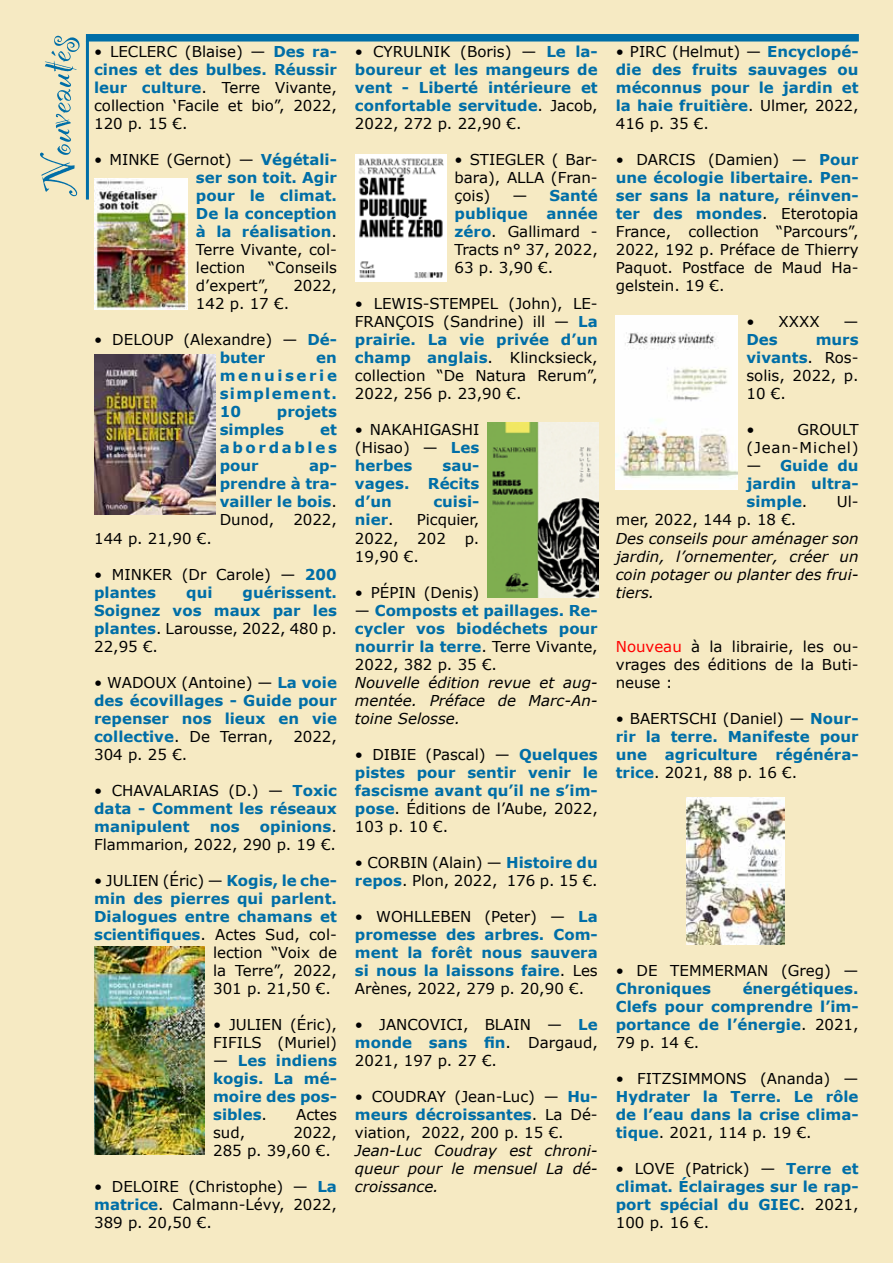
<style>
.page{position:relative;width:893px;height:1263px;background:#f6eac3}
.page>*{position:absolute;margin:0;border:0;box-sizing:border-box;transform-origin:0 0}
.t1{font:54px "Party Let Plain";color:#006ea7}
.t2{font:700 15px/18px "Verdana";color:#006ea7;text-align:justify}
.t3{font:15px/18px "Verdana";color:#000;text-align:justify}
.t4{font:italic 15px/18px "Verdana";color:#000;text-align:justify}
.t5{font:15px/18px "Verdana";letter-spacing:.055em;color:#000;text-align:right}
.s1{font-weight:700;color:#006ea7}
.s2{font-weight:400;color:#000}
.s3{color:#f00}
</style>
<div class="page">
<div style="left:86px;top:34px;width:773px;height:8px;background:#006ea7"></div>
<hr style="left:86px;top:41px;width:3px;height:159px;background:#006ea7">
<img style="left:94px;top:355px;width:121px;height:159px">
<img style="left:355px;top:154px;width:91px;height:127px">
<img style="left:488px;top:422px;width:111px;height:175px">
<img style="left:94px;top:179px;width:93px;height:130px">
<img style="left:95px;top:947px;width:110px;height:207px">
<img style="left:615px;top:316px;width:123px;height:174px">
<img style="left:687px;top:798px;width:97px;height:146px">
<h1 class="t1" style="left:20px;top:196px;width:164px;rotate:-90deg">Nouveautés</h1>
<p class="t3" style="left:94px;top:43px;width:244px">• LECLERC (Blaise) — <span class="s1">Des ra&shy;cines et des bulbes. Réussir leur culture</span>. Terre Vivante, collection ‘Facile et bio”, 2022, 120 p. 15 €.</p>
<p class="t2" style="left:196px;top:151px;width:142px;text-indent:-102px"><span class="s2">• MINKE (Gernot) —</span> Végétali&shy;ser son toit. Agir pour le climat.<br>De la conception à la réalisation<span class="s2">.<br>Terre Vivante, col&shy;lection</span></p>
<p class="t3" style="left:196px;top:259px;width:142px;text-indent:72px">“Conseils d’expert”,</p>
<p class="t3" style="left:293px;top:277px;width:45px">2022,</p>
<p class="t3" style="left:196px;top:295px;width:95px">142 p. 17 €.</p>
<p class="t3" style="left:220px;top:331px;width:119px;text-indent:-126px">• DELOUP (Alexandre) — <span class="s1">Dé&shy;buter</span></p>
<p class="t2" style="left:220px;top:349px;width:119px;text-indent:97px">en menuiserie simplement.<br>10</p>
<p class="t2" style="left:220px;top:403px;width:119px;text-indent:57px">projets simples</p>
<p class="t2" style="left:220px;top:421px;width:119px;text-indent:100px">et abordables pour</p>
<p class="t2" style="left:220px;top:457px;width:119px;text-indent:89px">ap&shy;prendre à tra&shy;vailler le bois<span class="s2">.<br>Dunod,</span></p>
<p class="t3" style="left:293px;top:511px;width:45px">2022,</p>
<p class="t3" style="left:94px;top:529px;width:119px">144 p. 21,90 €.</p>
<p class="t3" style="left:94px;top:565px;width:244px">• MINKER (Dr Carole) — <span class="s1">200 plantes</span></p>
<p class="t2" style="left:94px;top:583px;width:244px;text-indent:148px">guérissent.<br>Soignez vos maux par les plantes<span class="s2">. Larousse, 2022, 480 p.<br>22,95 €.</span></p>
<p class="t2" style="left:94px;top:673px;width:244px"><span class="s2">• WADOUX (Antoine) —</span> La voie des écovillages - Guide pour repenser nos lieux en vie collective<span class="s2">. De Terran,</span></p>
<p class="t2" style="left:186px;top:583px;width:28px">qui</p>
<p class="t3" style="left:293px;top:727px;width:45px">2022,</p>
<p class="t3" style="left:94px;top:745px;width:95px">304 p. 25 €.</p>
<p class="t2" style="left:94px;top:781px;width:244px"><span class="s2">• CHAVALARIAS (D.) —</span> Toxic data - Comment les réseaux manipulent</p>
<p class="t3" style="left:94px;top:817px;width:244px;text-align:right"><span class="s1">opinions</span>.<br>Flammarion, 2022, 290 p. 19 €.</p>
<p class="t3" style="left:94px;top:871px;width:244px">• JULIEN (Éric) — <span class="s1">Kogis, le che-</span></p>
<p class="t2" style="left:94px;top:889px;width:244px">min des pierres qui parlent.</p>
<p class="t2" style="left:94px;top:907px;width:244px">Dialogues entre chamans et</p>
<p class="t3" style="left:94px;top:925px;width:244px"><span class="s1">scientifiques</span>. Actes Sud, col-</p>
<p class="t3" style="left:213px;top:943px;width:125px">lection “Voix de</p>
<p class="t3" style="left:213px;top:961px;width:125px">la Terre”, 2022,</p>
<p class="t3" style="left:213px;top:979px;width:119px">301 p. 21,50 €.</p>
<p class="t3" style="left:213px;top:1015px;width:125px">• JULIEN (Éric),<br>FIFILS (Muriel)</p>
<p class="t2" style="left:213px;top:1051px;width:125px"><span class="s2">—</span> Les indiens kogis. La mé&shy;moire des pos&shy;sibles<span class="s2">.</span></p>
<p class="t2" style="left:210px;top:817px;width:31px">nos</p>
<p class="t3" style="left:296px;top:1105px;width:42px">Actes</p>
<p class="t3" style="left:213px;top:1123px;width:34px">sud,</p>
<p class="t3" style="left:213px;top:1123px;width:125px;text-indent:80px">2022,<br>285 p. 39,60 €.</p>
<p class="t3" style="left:94px;top:1177px;width:244px">• DELOIRE (Christophe) — <span class="s1">La matrice</span>. Calmann-Lévy, 2022, 389 p. 20,50 €.</p>
<p class="t2" style="left:355px;top:43px;width:244px"><span class="s2">• CYRULNIK (Boris) —</span> Le la&shy;boureur et les mangeurs de vent - Liberté intérieure et confortable servitude<span class="s2">. Jacob, 2022, 272 p. 22,90 €.</span></p>
<p class="t3" style="left:455px;top:151px;width:145px">• STIEGLER ( Bar&shy;bara), ALLA (Fran&shy;çois)</p>
<p class="t2" style="left:455px;top:187px;width:145px;text-indent:58px"><span class="s2">—</span> Santé publique</p>
<p class="t3" style="left:455px;top:205px;width:145px;text-indent:92px"><span class="s1">année zéro</span>. Gallimard - Tracts n° 37, 2022, 63 p. 3,90 €.</p>
<p class="t3" style="left:355px;top:295px;width:244px">• LEWIS-STEMPEL (John), LE-FRANÇOIS (Sandrine) ill — <span class="s1">La prairie. La vie privée d’un champ anglais</span>. Klincksieck, collection “De Natura Rerum”, 2022, 256 p. 23,90 €.</p>
<p class="t3" style="left:355px;top:421px;width:126px">• NAKAHIGASHI (Hisao) — <span class="s1">Les herbes</span></p>
<p class="t2" style="left:355px;top:457px;width:126px;text-indent:88px">sau&shy;vages. Récits d’un</p>
<p class="t2" style="left:433px;top:493px;width:47px">cuisi-</p>
<p class="t2" style="left:355px;top:511px;width:40px">nier<span class="s2">.</span></p>
<p class="t3" style="left:355px;top:511px;width:126px;text-indent:62px">Picquier, 2022, 202 p.<br>19,90 €.</p>
<p class="t3" style="left:355px;top:583px;width:126px">• PÉPIN (Denis)</p>
<p class="t2" style="left:355px;top:601px;width:244px"><span class="s2">—</span> Composts et paillages. Re&shy;cycler vos biodéchets pour nourrir la terre<span class="s2">. Terre Vivante, 2022, 382 p. 35 €.</span></p>
<p class="t4" style="left:355px;top:673px;width:244px">Nouvelle édition revue et aug&shy;mentée. Préface de Marc-An&shy;toine Selosse.</p>
<p class="t2" style="left:355px;top:745px;width:244px"><span class="s2">• DIBIE (Pascal) —</span> Quelques pistes pour sentir venir le fascisme avant qu’il ne s’im&shy;pose<span class="s2">. Éditions de l’Aube, 2022, 103 p. 10 €.</span></p>
<p class="t3" style="left:355px;top:853px;width:244px">• CORBIN (Alain) — <span class="s1">Histoire du repos</span>. Plon, 2022, 176 p. 15 €.</p>
<p class="t2" style="left:355px;top:907px;width:244px"><span class="s2">• WOHLLEBEN (Peter) —</span> La promesse des arbres. Com&shy;ment la forêt nous sauvera si nous la laissons faire<span class="s2">. Les Arènes, 2022, 279 p. 20,90 €.</span></p>
<p class="t3" style="left:355px;top:1015px;width:244px">• JANCOVICI, BLAIN — <span class="s1">Le monde sans fin</span>. Dargaud, 2021, 197 p. 27 €.</p>
<p class="t3" style="left:355px;top:1087px;width:244px">• COUDRAY (Jean-Luc) — <span class="s1">Hu&shy;meurs décroissantes</span>. La Dé&shy;viation, 2022, 200 p. 15 €.</p>
<p class="t4" style="left:355px;top:1141px;width:244px">Jean-Luc Coudray est chroni&shy;queur pour le mensuel La dé&shy;croissance.</p>
<p class="t2" style="left:616px;top:43px;width:244px"><span class="s2">• PIRC (Helmut) —</span> Encyclopé&shy;die des fruits sauvages ou méconnus pour le jardin et la haie fruitière<span class="s2">. Ulmer, 2022, 416 p. 35 €.</span></p>
<p class="t3" style="left:616px;top:151px;width:244px">• DARCIS (Damien) — <span class="s1">Pour une écologie libertaire. Pen&shy;ser sans la nature, réinven&shy;ter des mondes</span>. Eterotopia France, collection “Parcours”, 2022, 192 p. Préface de Thierry Paquot. Postface de Maud Ha&shy;gelstein. 19 €.</p>
<p class="t3" style="left:746px;top:313px;width:75px">• XXXX</p>
<p class="t3" style="left:844px;top:313px;width:16px">—</p>
<p class="t2" style="left:746px;top:331px;width:33px">Des</p>
<p class="t3" style="left:746px;top:331px;width:114px;text-indent:69px"><span class="s1">murs vivants</span>. Ros&shy;solis, 2022, p.<br>10 €.</p>
<p class="t3" style="left:746px;top:421px;width:10px">•</p>
<p class="t5" style="left:746px;top:421px;width:114px">GROULT (Jean-Michel)</p>
<p class="t2" style="left:746px;top:457px;width:114px"><span class="s2">—</span> Guide du jardin ultra&shy;simple<span class="s2">.</span></p>
<p class="t3" style="left:837px;top:493px;width:23px">Ul-</p>
<p class="t3" style="left:616px;top:511px;width:182px">mer, 2022, 144 p. 18 €.</p>
<p class="t4" style="left:616px;top:529px;width:244px">Des conseils pour aménager son jardin, l’ornementer, créer un coin potager ou planter des frui&shy;tiers.</p>
<p class="t3" style="left:616px;top:637px;width:244px"><span class="s3">Nouveau</span> à la librairie, les ou&shy;vrages des éditions de la Buti&shy;neuse :</p>
<p class="t2" style="left:616px;top:709px;width:244px"><span class="s2">• BAERTSCHI (Daniel) —</span> Nour&shy;rir la terre. Manifeste pour une agriculture régénéra&shy;trice<span class="s2">. 2021, 88 p. 16 €.</span></p>
<p class="t3" style="left:616px;top:961px;width:244px">• DE TEMMERMAN (Greg) —</p>
<p class="t2" style="left:616px;top:979px;width:97px">Chroniques</p>
<p class="t2" style="left:616px;top:979px;width:244px;text-indent:127px">énergétiques.<br>Clefs pour comprendre l’im&shy;portance de l’énergie<span class="s2">. 2021, 79 p. 14 €.</span></p>
<p class="t3" style="left:616px;top:1069px;width:244px">• FITZSIMMONS (Ananda) —</p>
<p class="t2" style="left:616px;top:1087px;width:244px">Hydrater la Terre. Le rôle de l’eau dans la crise clima&shy;tique<span class="s2">. 2021, 114 p. 19 €.</span></p>
<p class="t2" style="left:616px;top:1159px;width:244px"><span class="s2">• LOVE (Patrick) —</span> Terre et climat. Éclairages sur le rap&shy;port spécial du GIEC<span class="s2">. 2021, 100 p. 16 €.</span></p>
</div>
